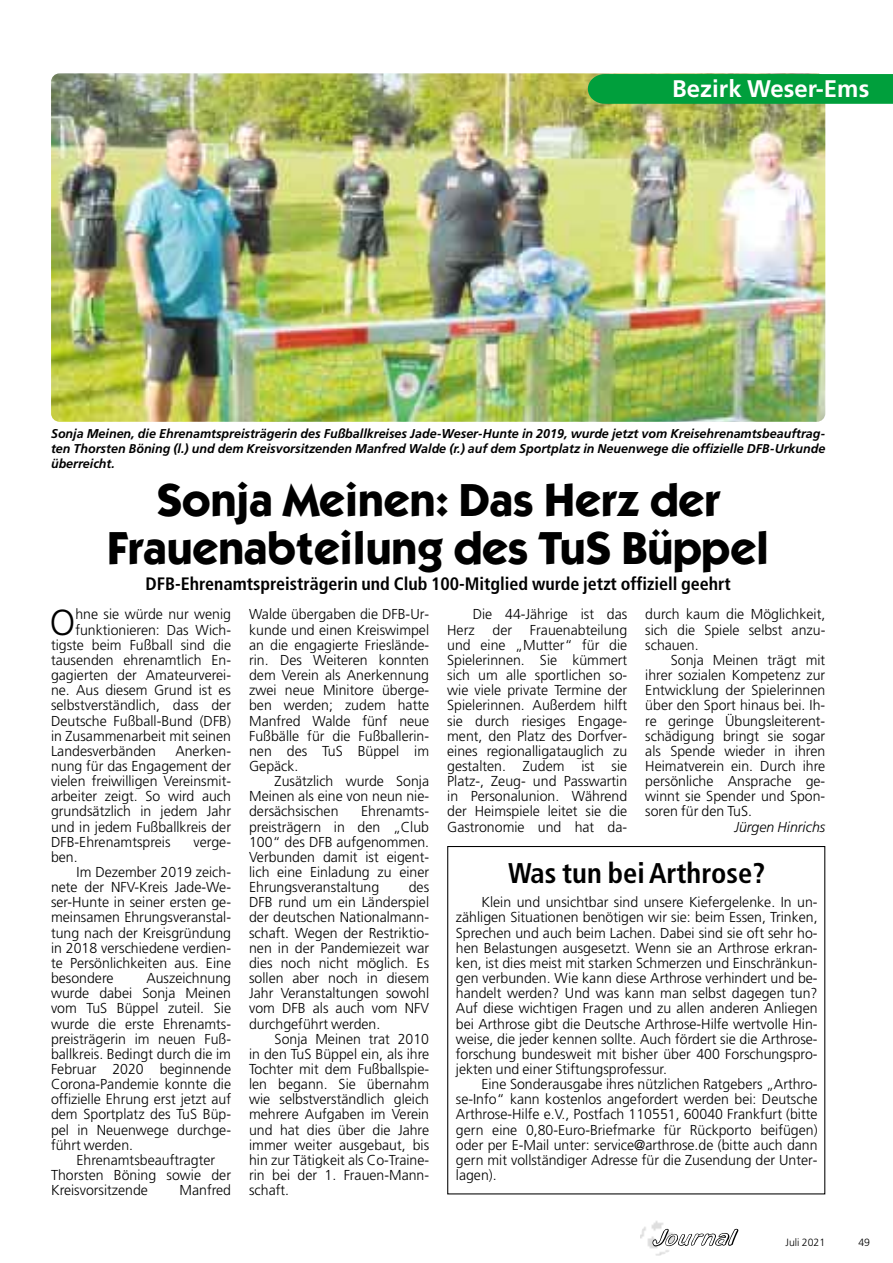
<style>
.page{position:relative;width:893px;height:1263px;background:#fff}
.page>*{position:absolute;margin:0;border:0;box-sizing:border-box;transform-origin:0 0}
.t1{font:700 46.5px/48px "Itc Kabel";color:#000;text-align:center}
.t2{font:300 36px "Frutiger";color:#000}
.t3{font:700 condensed 28.5px "Frutiger";color:#000}
.t4{font:700 24px "Frutiger";color:#fff}
.t5{font:700 condensed 18px "Frutiger";color:#000}
.t6{font:300 14.4px/15.1px "Frutiger";color:#000;text-align:justify}
.t7{font:italic 300 14.4px "Frutiger";color:#000}
.t8{font:italic 700 12.75px/15.1px "Frutiger";color:#000;text-align:justify}
.t9{font:300 10.5px "Frutiger";color:#000}
</style>
<div class="page">
<img style="left:51px;top:73px;width:774px;height:349px;border-radius:9px">
<div style="left:447px;top:846px;width:378px;height:348px;border:1px solid #000"></div>
<img style="left:640px;top:1220px;width:36px;height:36px;border-radius:50%">
<svg style="left:652px;top:1229px;width:86px;height:18px"></svg>
<div style="left:588px;top:74px;width:304px;height:30px;background:#009f3c"></div>
<h3 class="t4" style="left:672px;top:79px;width:198px">Bezirk Weser-Ems</h3>
<p class="t8" style="left:51px;top:427px;width:775px">Sonja Meinen, die Ehrenamtspreisträgerin des Fußballkreises Jade-Weser-Hunte in 2019, wurde jetzt vom Kreisehrenamtsbeauftrag&shy;ten Thorsten Böning (l.) und dem Kreisvorsitzenden Manfred Walde (r.) auf dem Sportplatz in Neuenwege die offizielle DFB-Urkunde überreicht.</p>
<h1 class="t1" style="left:107px;top:479px;width:663px">Sonja Meinen: Das Herz der<br>Frauenabteilung des TuS Büppel</h1>
<p class="t5" style="left:145px;top:577px;width:587px">DFB-Ehrenamtspreisträgerin und Club 100-Mitglied wurde jetzt offiziell geehrt</p>
<h2 class="t2" style="left:50px;top:608px;width:27px">O</h2>
<p class="t6" style="left:75px;top:608px;width:157px">hne sie würde nur wenig</p>
<p class="t6" style="left:75px;top:623px;width:157px">funktionieren: Das Wich-</p>
<p class="t6" style="left:51px;top:638px;width:181px">tigste beim Fußball sind die</p>
<p class="t6" style="left:51px;top:653px;width:181px">tausenden ehrenamtlich En-</p>
<p class="t6" style="left:51px;top:669px;width:181px">gagierten der Amateurverei-</p>
<p class="t6" style="left:51px;top:684px;width:181px">ne. Aus diesem Grund ist es</p>
<p class="t6" style="left:51px;top:699px;width:181px">selbstverständlich, dass der</p>
<p class="t6" style="left:51px;top:714px;width:181px">Deutsche Fußball-Bund (DFB)</p>
<p class="t6" style="left:51px;top:729px;width:181px">in Zusammenarbeit mit seinen</p>
<p class="t6" style="left:51px;top:744px;width:107px">Landesverbänden</p>
<p class="t6" style="left:51px;top:744px;width:181px;text-indent:124px">Anerken&shy;nung für das Engagement der vielen freiwilligen Vereinsmit&shy;arbeiter zeigt. So wird auch grundsätzlich in jedem Jahr und in jedem Fußballkreis der DFB-Ehrenamtspreis</p>
<p class="t6" style="left:193px;top:835px;width:39px">verge-</p>
<p class="t6" style="left:51px;top:850px;width:28px">ben.</p>
<p class="t6" style="left:77px;top:866px;width:156px">Im Dezember 2019 zeich-</p>
<p class="t6" style="left:51px;top:881px;width:181px">nete der NFV-Kreis Jade-We-</p>
<p class="t6" style="left:51px;top:896px;width:181px">ser-Hunte in seiner ersten ge-</p>
<p class="t6" style="left:51px;top:911px;width:181px">meinsamen Ehrungsveranstal-</p>
<p class="t6" style="left:51px;top:926px;width:181px">tung nach der Kreisgründung</p>
<p class="t6" style="left:51px;top:941px;width:181px">in 2018 verschiedene verdien-</p>
<p class="t6" style="left:51px;top:956px;width:181px">te Persönlichkeiten aus. Eine</p>
<p class="t6" style="left:51px;top:972px;width:64px">besondere</p>
<p class="t6" style="left:51px;top:972px;width:181px;text-indent:95px">Auszeichnung wurde dabei Sonja Meinen vom TuS Büppel zuteil. Sie wurde die erste Ehrenamts&shy;preisträgerin im neuen Fuß&shy;ballkreis. Bedingt durch die im Februar 2020 beginnende Corona-Pandemie konnte die offizielle Ehrung erst jetzt auf dem Sportplatz des TuS Büp&shy;pel in Neuenwege durchge&shy;führt werden.</p>
<p class="t6" style="left:51px;top:1153px;width:181px;text-align:left;text-indent:26px">Ehrenamtsbeauftragter<br>Thorsten Böning sowie der<br>Kreisvorsitzende</p>
<p class="t6" style="left:179px;top:1184px;width:53px">Manfred</p>
<p class="t6" style="left:249px;top:608px;width:181px">Walde übergaben die DFB-Ur&shy;kunde und einen Kreiswimpel an die engagierte Frieslände&shy;rin. Des Weiteren konnten dem Verein als Anerkennung zwei neue Minitore überge&shy;ben werden; zudem hatte Manfred Walde fünf neue Fußbälle für die Fußballerin&shy;nen des TuS Büppel im Gepäck.</p>
<p class="t6" style="left:249px;top:775px;width:181px;text-indent:26px">Zusätzlich wurde Sonja Meinen als eine von neun nie&shy;dersächsischen</p>
<p class="t6" style="left:249px;top:805px;width:181px;text-indent:112px">Ehrenamts&shy;preisträgern in den „Club 100“ des DFB aufgenommen.<br>Verbunden damit ist eigent&shy;lich eine Einladung zu einer Ehrungsveranstaltung</p>
<p class="t6" style="left:249px;top:881px;width:181px;text-indent:160px">des DFB rund um ein Länderspiel der deutschen Nationalmann&shy;schaft. Wegen der Restriktio&shy;nen in der Pandemiezeit war dies noch nicht möglich. Es sollen aber noch in diesem Jahr Veranstaltungen sowohl vom DFB als auch vom NFV durchgeführt werden.</p>
<p class="t6" style="left:249px;top:1032px;width:182px;text-indent:26px">Sonja Meinen trat 2010 in den TuS Büppel ein, als ihre Tochter mit dem Fußballspie&shy;len begann. Sie übernahm wie selbstverständlich gleich mehrere Aufgaben im Verein und hat dies über die Jahre immer weiter ausgebaut, bis hin zur Tätigkeit als Co-Traine&shy;rin bei der 1. Frauen-Mann&shy;schaft.</p>
<p class="t6" style="left:447px;top:608px;width:181px;text-indent:26px">Die 44-Jährige ist das Herz der Frauenabteilung und eine „Mutter“ für die Spielerinnen. Sie kümmert sich um alle sportlichen so&shy;wie viele private Termine der Spielerinnen. Außerdem hilft sie durch riesiges Engage&shy;ment, den Platz des Dorfver&shy;eines regionalligatauglich zu gestalten. Zudem ist sie Platz-, Zeug- und Passwartin in Personalunion. Während der Heimspiele leitet sie die Gastronomie und hat da-</p>
<p class="t6" style="left:645px;top:608px;width:181px">durch kaum die Möglichkeit, sich die Spiele selbst anzu&shy;schauen.</p>
<p class="t6" style="left:645px;top:653px;width:181px;text-indent:26px">Sonja Meinen trägt mit ihrer sozialen Kompetenz zur Entwicklung der Spielerinnen über den Sport hinaus bei. Ih&shy;re geringe Übungsleiterent&shy;schädigung bringt sie sogar als Spende wieder in ihren Heimatverein ein. Durch ihre persönliche Ansprache ge&shy;winnt sie Spender und Spon&shy;soren für den TuS.</p>
<p class="t7" style="left:734px;top:821px;width:92px">Jürgen Hinrichs</p>
<h3 class="t3" style="left:508px;top:861px;width:259px">Was tun bei Arthrose?</h3>
<p class="t6" style="left:456px;top:896px;width:363px;text-indent:26px">Klein und unsichtbar sind unsere Kiefergelenke. In un&shy;zähligen Situationen benötigen wir sie: beim Essen, Trinken, Sprechen und auch beim Lachen. Dabei sind sie oft sehr ho&shy;hen Belastungen ausgesetzt. Wenn sie an Arthrose erkran&shy;ken, ist dies meist mit starken Schmerzen und Einschränkun&shy;gen verbunden. Wie kann diese Arthrose verhindert und be&shy;handelt werden? Und was kann man selbst dagegen tun?<br>Auf diese wichtigen Fragen und zu allen anderen Anliegen bei Arthrose gibt die Deutsche Arthrose-Hilfe wertvolle Hin&shy;weise, die jeder kennen sollte. Auch fördert sie die Arthrose&shy;forschung bundesweit mit bisher über 400 Forschungspro&shy;jekten und einer Stiftungsprofessur.</p>
<p class="t6" style="left:456px;top:1078px;width:363px;text-indent:26px">Eine Sonderausgabe ihres nützlichen Ratgebers „Arthro&shy;se-Info“ kann kostenlos angefordert werden bei: Deutsche Arthrose-Hilfe e.V., Postfach 110551, 60040 Frankfurt (bitte gern eine 0,80-Euro-Briefmarke für Rückporto beifügen) oder per E-Mail unter: service@arthrose.de (bitte auch dann gern mit vollständiger Adresse für die Zusendung der Unter&shy;lagen).</p>
<p class="t9" style="left:785px;top:1238px;width:41px">Juli 2021</p>
<p class="t9" style="left:858px;top:1238px;width:13px">49</p>
</div>
